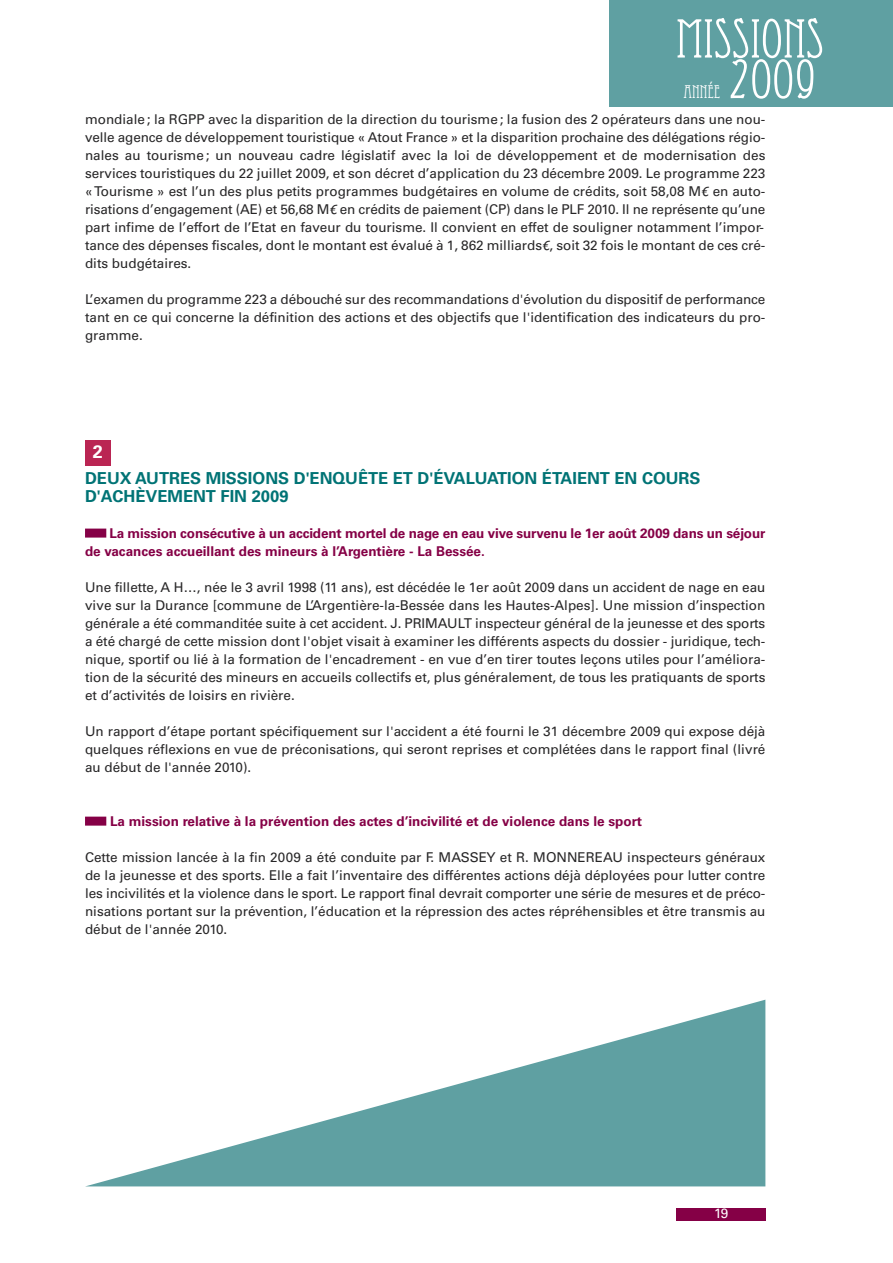
<style>
.page{position:relative;width:893px;height:1263px;background:#fff}
.page>*{position:absolute;margin:0;border:0;box-sizing:border-box;transform-origin:0 0}
.t1{font:54px "Eccentric Std";color:#fff}
.t2{font:18px "Eccentric Std";color:#fff}
.t3{font:700 18px "Univers";color:#fff}
.t4{font:700 16.5px/18px "Univers";color:#007375}
.t5{font:13.5px/18px "Univers";color:#272627;text-align:justify}
.t6{font:700 13.5px/18px "Univers";color:#850046}
.t7{font:13.5px "Univers";color:#fff}
.s1{font-family:"Highlander Std";font-style:italic}
</style>
<div class="page">
<div style="left:85px;top:817px;width:21px;height:9px;background:#850046"></div>
<div style="left:85px;top:529px;width:21px;height:9px;background:#850046"></div>
<div style="left:85px;top:440px;width:26px;height:26px;background:#ba2553"></div>
<div style="left:677px;top:1208px;width:89px;height:12px;background:#850046"></div>
<div style="left:609px;top:0;width:284px;height:106px;background:#5fa0a2"></div>
<svg style="left:87px;top:1000px;width:678px;height:186px"></svg>
<h1 class="t1" style="left:676px;top:19px;width:149px">MISSIONS</h1>
<h2 class="t2" style="left:684px;top:85px;width:38px">ANNÉE</h2>
<h1 class="t1" style="left:728px;top:60px;width:89px">2009</h1>
<p class="t5" style="left:85px;top:111px;width:682px">mondiale; la RGPP avec la disparition de la direction du tourisme; la fusion des 2 opérateurs dans une nou&shy;velle agence de développement touristique « Atout France » et la disparition prochaine des délégations régio&shy;nales au tourisme ; un nouveau cadre législatif avec la loi de développement et de modernisation des services touristiques du 22 juillet 2009, et son décret d’application du 23 décembre 2009. Le programme 223 «Tourisme » est l’un des plus petits programmes budgétaires en volume de crédits, soit 58,08 M<span class="s1">€</span> en auto&shy;risations d’engagement (AE) et 56,68 M<span class="s1">€</span> en crédits de paiement (CP) dans le PLF 2010. Il ne représente qu’une part infime de l’effort de l’Etat en faveur du tourisme. Il convient en effet de souligner notamment l’impor&shy;tance des dépenses fiscales, dont le montant est évalué à 1, 862 milliards<span class="s1">€</span>, soit 32 fois le montant de ces cré&shy;dits budgétaires.</p>
<p class="t5" style="left:85px;top:291px;width:682px">L’examen du programme 223 a débouché sur des recommandations d'évolution du dispositif de performance tant en ce qui concerne la définition des actions et des objectifs que l'identification des indicateurs du pro&shy;gramme.</p>
<h2 class="t3" style="left:93px;top:445px;width:12px">2</h2>
<p class="t4" style="left:85px;top:470px;width:617px">DEUX AUTRES MISSIONS D'ENQUÊTE ET D'ÉVALUATION ÉTAIENT EN COURS<br>D'ACHÈVEMENT FIN 2009</p>
<p class="t6" style="left:85px;top:525px;width:682px;text-indent:24px">La mission consécutive à un accident mortel de nage en eau vive survenu le 1er août 2009 dans un séjour de vacances accueillant des mineurs à l’Argentière - La Bessée.</p>
<p class="t5" style="left:85px;top:579px;width:682px">Une fillette, A H…, née le 3 avril 1998 (11 ans), est décédée le 1er août 2009 dans un accident de nage en eau vive sur la Durance [commune de L’Argentière-la-Bessée dans les Hautes-Alpes]. Une mission d’inspection générale a été commanditée suite à cet accident. J. PRIMAULT inspecteur général de la jeunesse et des sports a été chargé de cette mission dont l'objet visait à examiner les différents aspects du dossier - juridique, tech&shy;nique, sportif ou lié à la formation de l'encadrement - en vue d’en tirer toutes leçons utiles pour l’améliora&shy;tion de la sécurité des mineurs en accueils collectifs et, plus généralement, de tous les pratiquants de sports et d’activités de loisirs en rivière.</p>
<p class="t5" style="left:85px;top:723px;width:682px">Un rapport d’étape portant spécifiquement sur l'accident a été fourni le 31 décembre 2009 qui expose déjà quelques réflexions en vue de préconisations, qui seront reprises et complétées dans le rapport final (livré au début de l'année 2010).</p>
<p class="t6" style="left:110px;top:813px;width:533px">La mission relative à la prévention des actes d’incivilité et de violence dans le sport</p>
<p class="t5" style="left:85px;top:849px;width:682px">Cette mission lancée à la fin 2009 a été conduite par F. MASSEY et R. MONNEREAU inspecteurs généraux de la jeunesse et des sports. Elle a fait l’inventaire des différentes actions déjà déployées pour lutter contre les incivilités et la violence dans le sport. Le rapport final devrait comporter une série de mesures et de préco&shy;nisations portant sur la prévention, l’éducation et la répression des actes répréhensibles et être transmis au début de l'année 2010.</p>
<p class="t7" style="left:714px;top:1208px;width:16px">19</p>
</div>
